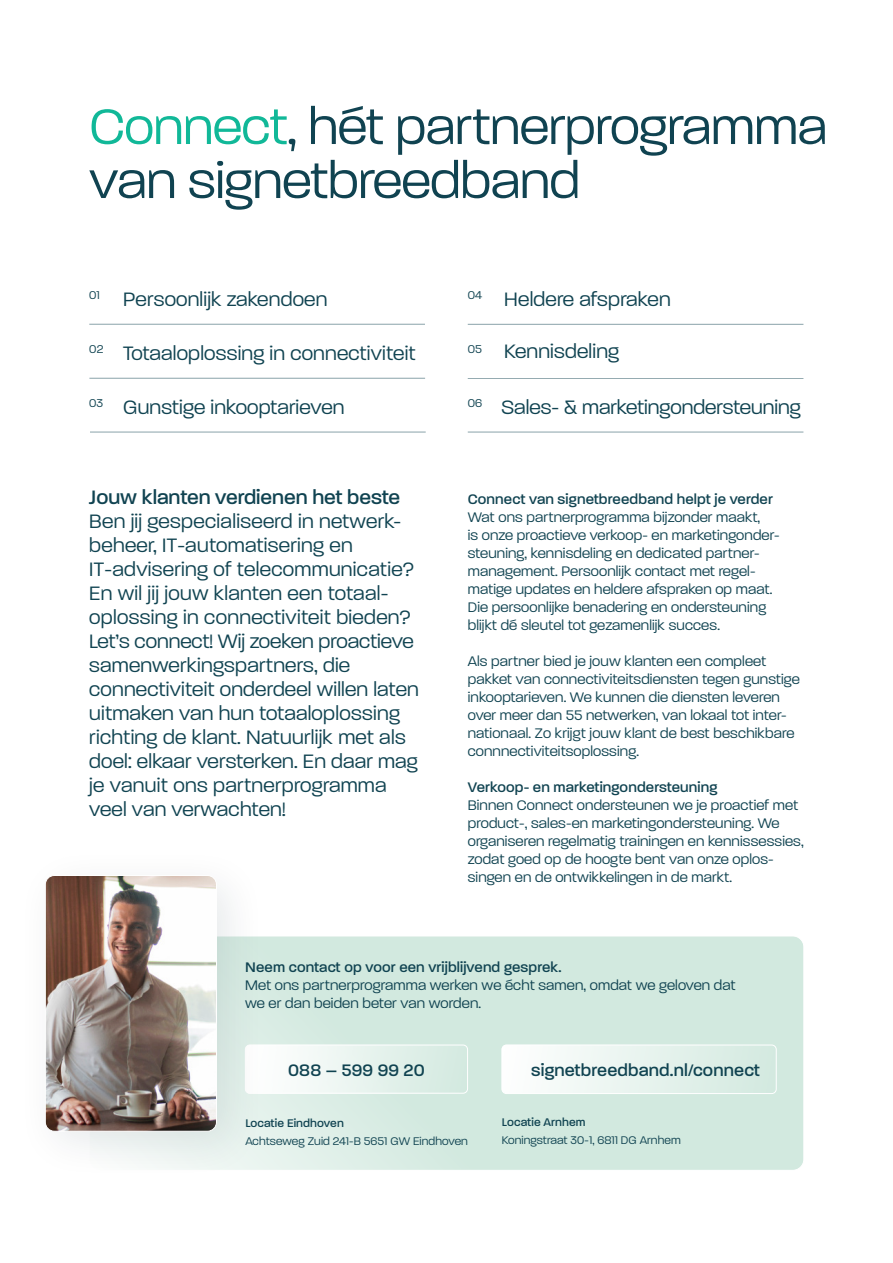
<style>
.page{position:relative;width:893px;height:1263px;background:#fff}
.page>*{position:absolute;margin:0;border:0;box-sizing:border-box;transform-origin:0 0}
.H1_SB_Blue{font:300 54px/54px "Paralucent";letter-spacing:-.005em;color:#104351}
.Inleiding_SB_Blue{font:300 21px/24px "Paralucent";letter-spacing:.01em;color:#104351}
.Opsomming_SB_Blue_13_5_16{font:300 21px "Paralucent";letter-spacing:.01em;color:#104351}
.Body_dark{font:500 18px "Paralucent";letter-spacing:.01em;color:#104351}
.Body_-_SB_Blue_10_11{font:300 15px/18px "Paralucent";letter-spacing:.01em;color:#104351}
.Inleiding_SB_Blue-2{font:500 15px "Paralucent";letter-spacing:.01em;color:#104351}
.Tussenkopje_-_SB_Blue_10_11{font:500 15px "Paralucent";letter-spacing:.01em;color:#104351}
.Opsomming_nummers_-_SB_Blue_10_11{font:300 12.3px "Paralucent";letter-spacing:.01em;color:#104351}
.t1{font:300 12px "Paralucent";letter-spacing:.01em;color:#104351}
.t2{font:500 12px "Paralucent";letter-spacing:.01em;color:#104351}
.s1{color:#11b898}
.s2{font-weight:500}
</style>
<div class="page">
<div style="left:90px;top:936px;width:714px;height:234px;background:#d2e9df;border-radius:11px"></div>
<div style="left:502px;top:1045px;width:274px;height:48px;background:linear-gradient(to right,#fefefe,#d3e9e0);border-radius:5px"></div>
<div style="left:502px;top:1045px;width:274px;height:49px;border:1px solid #fff;border-radius:5px"></div>
<svg style="left:245px;top:1045px;width:222px;height:49px"></svg>
<div style="left:245px;top:1045px;width:223px;height:48px;border:1px solid #fff;border-radius:5px"></div>
<hr style="left:89px;top:324px;width:336px;height:1px;background:#104351">
<hr style="left:89px;top:378px;width:336px;height:1px;background:#104351">
<hr style="left:90px;top:432px;width:336px;height:1px;background:#104351">
<hr style="left:468px;top:324px;width:335px;height:1px;background:#104351">
<hr style="left:468px;top:378px;width:335px;height:1px;background:#104351">
<div style="left:15px;top:845px;width:253px;height:338px;background:#092734;opacity:.1"></div>
<img style="left:45px;top:875px;width:171px;height:256px">
<div style="left:45px;top:875px;width:172px;height:256px;border:1px solid #fff;border-radius:9px"></div>
<hr style="left:468px;top:432px;width:335px;height:1px;background:#104351">
<p class="H1_SB_Blue" style="left:89px;top:99px;width:739px"><span class="s1">Connect</span>, hét partnerprogramma van signetbreedband</p>
<p class="Opsomming_nummers_-_SB_Blue_10_11" style="left:89px;top:288px;width:12px">01</p>
<p class="Opsomming_SB_Blue_13_5_16" style="left:123px;top:287px;width:206px">Persoonlijk zakendoen</p>
<p class="Opsomming_SB_Blue_13_5_16" style="left:504px;top:287px;width:168px">Heldere afspraken</p>
<p class="Opsomming_nummers_-_SB_Blue_10_11" style="left:468px;top:288px;width:16px">04</p>
<p class="Opsomming_nummers_-_SB_Blue_10_11" style="left:89px;top:342px;width:16px">02</p>
<p class="Opsomming_SB_Blue_13_5_16" style="left:123px;top:341px;width:294px">Totaaloplossing in connectiviteit</p>
<p class="Opsomming_nummers_-_SB_Blue_10_11" style="left:468px;top:342px;width:16px">05</p>
<p class="Opsomming_SB_Blue_13_5_16" style="left:504px;top:339px;width:116px">Kennisdeling</p>
<p class="Opsomming_nummers_-_SB_Blue_10_11" style="left:89px;top:396px;width:15px">03</p>
<p class="Opsomming_nummers_-_SB_Blue_10_11" style="left:468px;top:396px;width:16px">06</p>
<p class="Opsomming_SB_Blue_13_5_16" style="left:123px;top:395px;width:223px">Gunstige inkooptarieven</p>
<p class="Opsomming_SB_Blue_13_5_16" style="left:501px;top:395px;width:301px">Sales- &amp; marketingondersteuning</p>
<p class="Inleiding_SB_Blue" style="left:89px;top:485px;width:331px"><span class="s2">Jouw klanten verdienen het beste </span>Ben jij gespecialiseerd in netwerk&shy;beheer, IT-automatisering en IT-advisering of telecommunicatie?<br>En wil jij jouw klanten een totaal&shy;oplossing in connectiviteit bieden?<br>Let’s connect! Wij zoeken proactieve samenwerkingspartners, die connectiviteit onderdeel willen laten uitmaken van hun totaaloplossing richting de klant. Natuurlijk met als doel: elkaar versterken. En daar mag je vanuit ons partnerprogramma veel van verwachten!</p>
<p class="Inleiding_SB_Blue-2" style="left:468px;top:490px;width:307px">Connect van signetbreedband helpt je verder</p>
<p class="Body_-_SB_Blue_10_11" style="left:468px;top:508px;width:294px">Wat ons partnerprogramma bijzonder maakt,</p>
<p class="Body_-_SB_Blue_10_11" style="left:468px;top:526px;width:313px">is onze proactieve verkoop- en marketingonder-</p>
<p class="Body_-_SB_Blue_10_11" style="left:468px;top:544px;width:293px">steuning, kennisdeling en dedicated partner-</p>
<p class="Body_-_SB_Blue_10_11" style="left:468px;top:562px;width:289px">management. Persoonlijk contact met regel-</p>
<p class="Body_-_SB_Blue_10_11" style="left:468px;top:580px;width:306px">matige updates en heldere afspraken op maat.</p>
<p class="Body_-_SB_Blue_10_11" style="left:468px;top:598px;width:300px">Die persoonlijke benadering en ondersteuning</p>
<p class="Body_-_SB_Blue_10_11" style="left:468px;top:616px;width:254px">blijkt dé sleutel tot gezamenlijk succes.</p>
<p class="Body_-_SB_Blue_10_11" style="left:468px;top:652px;width:333px">Als partner bied je jouw klanten een compleet pakket van connectiviteitsdiensten tegen gunstige inkooptarieven. We kunnen die diensten leveren over meer dan 55 netwerken, van lokaal tot inter&shy;nationaal. Zo krijgt jouw klant de best beschikbare connnectiviteitsoplossing.</p>
<p class="Inleiding_SB_Blue-2" style="left:468px;top:778px;width:251px">Verkoop- en marketingondersteuning</p>
<p class="Body_-_SB_Blue_10_11" style="left:468px;top:796px;width:337px">Binnen Connect ondersteunen we je proactief met product-, sales-en marketingondersteuning. We organiseren regelmatig trainingen en kennissessies, zodat goed op de hoogte bent van onze oplos&shy;singen en de ontwikkelingen in de markt.</p>
<p class="Tussenkopje_-_SB_Blue_10_11" style="left:245px;top:958px;width:318px">Neem contact op voor een vrijblijvend gesprek.</p>
<p class="Body_-_SB_Blue_10_11" style="left:245px;top:976px;width:492px">Met ons partnerprogramma werken we écht samen, omdat we geloven dat we er dan beiden beter van worden.</p>
<p class="Body_dark" style="left:288px;top:1059px;width:138px">088 – 599 99 20</p>
<p class="t2" style="left:245px;top:1116px;width:100px">Locatie Eindhoven</p>
<p class="t1" style="left:245px;top:1134px;width:224px">Achtseweg Zuid 241-B 5651 GW Eindhoven</p>
<p class="Body_dark" style="left:531px;top:1059px;width:230px">signetbreedband.nl/connect</p>
<p class="t2" style="left:502px;top:1115px;width:85px">Locatie Arnhem</p>
<p class="t1" style="left:502px;top:1133px;width:180px">Koningstraat 30-1, 6811 DG Arnhem</p>
</div>
